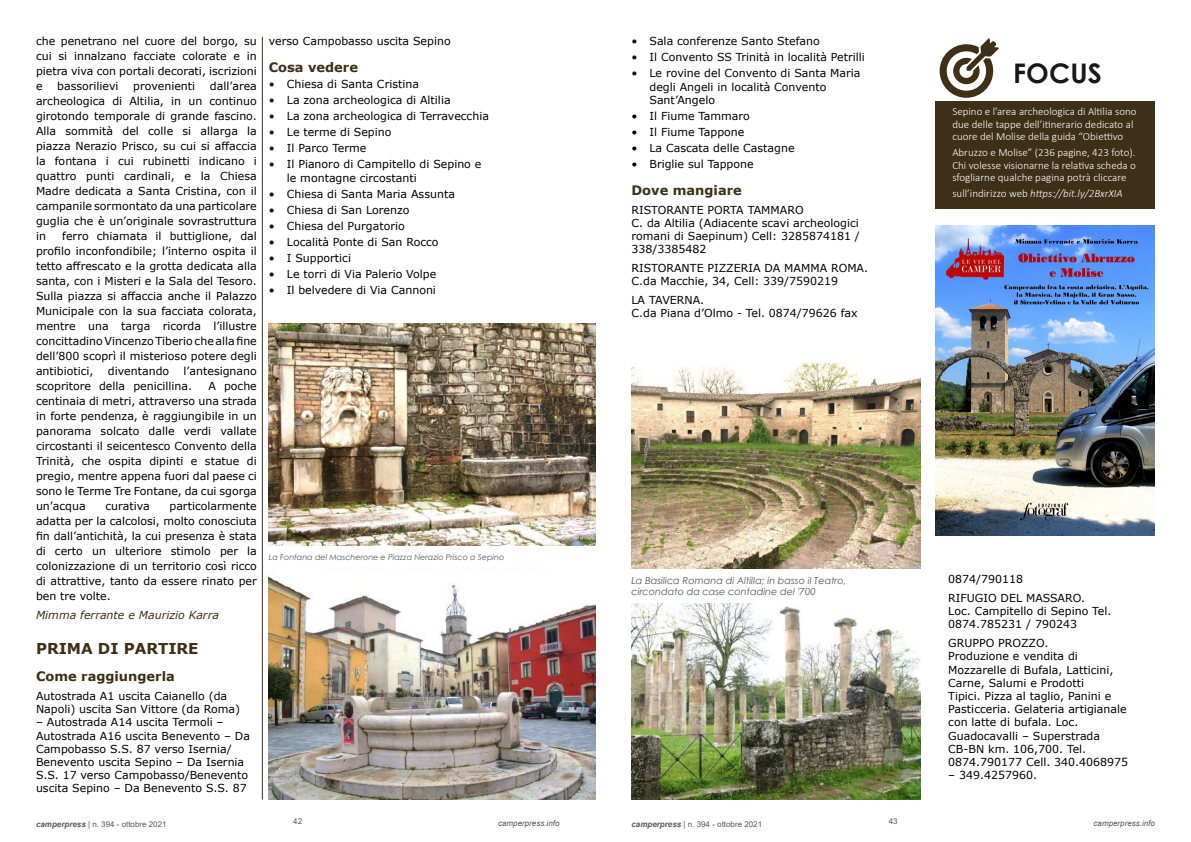
<style>
.page{position:relative;width:1191px;height:842px;background:#fff}
.page>*{position:absolute;margin:0;border:0;box-sizing:border-box;transform-origin:0 0}
.t1{font:700 27px "Century Gothic";letter-spacing:.01em;color:#1a171c}
.t2{font:700 15px "Verdana";color:#3e2f18}
.t3{font:700 13px "Verdana";color:#3e2f18}
.t4{font:11px/15px "Verdana";color:#000}
.t5{font:300 11px/12.6px "Calibri";color:#fff}
.t6{font:italic 300 11px "Calibri";color:#fff}
.t7{font:italic 11px "Verdana";color:#3e2f18}
.t8{font:italic 9.7px/11.6px "Century Gothic";color:#58585a}
.t9{font:8px "Arial";color:#58585a}
.t10{font:italic 8px "Century Gothic";color:#58585a}
.t11{font:italic 8px "Arial";color:#58585a}
.s1{font-style:normal}
.s2{font-weight:700;font-style:italic}
</style>
<div class="page">
<img style="left:269px;top:323px;width:326px;height:223px">
<img style="left:269px;top:577px;width:326px;height:222px">
<img style="left:631px;top:603px;width:289px;height:197px">
<img style="left:631px;top:362px;width:289px;height:206px">
<div style="left:935px;top:101px;width:220px;height:108px;background:#3e2f18"></div>
<svg style="left:939px;top:38px;width:60px;height:60px"></svg>
<img style="left:935px;top:225px;width:220px;height:310px">
<hr style="left:262px;top:37px;width:1px;height:762px;background:#3e2f18">
<p class="t4" style="left:36px;top:34px;width:222px;text-align:justify">che penetrano nel cuore del borgo, su cui si innalzano facciate colorate e in pietra viva con portali decorati, iscrizioni e</p>
<p class="t4" style="left:36px;top:79px;width:222px;text-align:justify;text-indent:174px">dall’area archeologica di Altilia, in un continuo girotondo temporale di grande fascino.<br>Alla sommità del colle si allarga la piazza Nerazio Prisco, su cui si affaccia la fontana i cui rubinetti indicano i quattro punti cardinali, e la Chiesa Madre dedicata a Santa Cristina, con il campanile sormontato da una particolare guglia che è un’originale sovrastruttura in</p>
<p class="t4" style="left:57px;top:79px;width:63px">bassorilievi</p>
<p class="t4" style="left:133px;top:79px;width:63px">provenienti</p>
<p class="t4" style="left:36px;top:229px;width:222px;text-align:justify;text-indent:26px">ferro chiamata il buttiglione, dal profilo inconfondibile; l’interno ospita il tetto affrescato e la grotta dedicata alla santa, con i Misteri e la Sala del Tesoro.<br>Sulla piazza si affaccia anche il Palazzo Municipale con la sua facciata colorata, mentre una targa ricorda l’illustre concittadino Vincenzo Tiberio che alla fine dell’800 scoprì il misterioso potere degli antibiotici,</p>
<p class="t4" style="left:36px;top:364px;width:222px;text-indent:148px">l’antesignano scopritore della penicillina.</p>
<p class="t4" style="left:108px;top:364px;width:63px">diventando</p>
<p class="t4" style="left:36px;top:379px;width:222px;text-align:justify;text-indent:172px">A poche centinaia di metri, attraverso una strada in forte pendenza, è raggiungibile in un panorama solcato dalle verdi vallate circostanti il seicentesco Convento della Trinità, che ospita dipinti e statue di pregio, mentre appena fuori dal paese ci sono le Terme Tre Fontane, da cui sgorga un’acqua</p>
<p class="t4" style="left:36px;top:499px;width:222px;text-align:justify;text-indent:133px">particolarmente adatta per la calcolosi, molto conosciuta fin dall’antichità, la cui presenza è stata di certo un ulteriore stimolo per la colonizzazione di un territorio così ricco di attrattive, tanto da essere rinato per ben tre volte.</p>
<p class="t7" style="left:36px;top:608px;width:184px">Mimma ferrante e Maurizio Karra</p>
<h2 class="t2" style="left:36px;top:638px;width:164px">PRIMA DI PARTIRE</h2>
<p class="t3" style="left:36px;top:667px;width:140px">Come raggiungerla</p>
<p class="t4" style="left:36px;top:689px;width:206px;line-height:13.2px">Autostrada A1 uscita Caianello (da<br>Napoli) uscita San Vittore (da Roma)</p>
<p class="t4" style="left:36px;top:716px;width:215px;line-height:13.2px">– Autostrada A14 uscita Termoli – Autostrada A16 uscita Benevento – Da Campobasso S.S. 87 verso Isernia/ Benevento uscita Sepino – Da Isernia S.S. 17 verso Campobasso/Benevento uscita Sepino – Da Benevento S.S. 87</p>
<p class="t4" style="left:106px;top:499px;width:46px">curativa</p>
<p class="t4" style="left:269px;top:34px;width:183px">verso Campobasso uscita Sepino</p>
<p class="t3" style="left:269px;top:58px;width:91px">Cosa vedere</p>
<p class="t4" style="left:269px;top:77px;width:152px">• Chiesa di Santa Cristina</p>
<p class="t4" style="left:269px;top:93px;width:183px">• La zona archeologica di Altilia</p>
<p class="t4" style="left:269px;top:109px;width:222px">• La zona archeologica di Terravecchia</p>
<p class="t4" style="left:269px;top:125px;width:124px">• Le terme di Sepino</p>
<p class="t4" style="left:269px;top:141px;width:99px">• Il Parco Terme</p>
<p class="t4" style="left:287px;top:158px;width:196px;line-height:13.2px;text-indent:-18px">• Il Pianoro di Campitello di Sepino e le montagne circostanti</p>
<p class="t4" style="left:269px;top:186px;width:188px">• Chiesa di Santa Maria Assunta</p>
<p class="t4" style="left:269px;top:202px;width:142px">• Chiesa di San Lorenzo</p>
<p class="t4" style="left:269px;top:218px;width:137px">• Chiesa del Purgatorio</p>
<p class="t4" style="left:269px;top:234px;width:171px">• Località Ponte di San Rocco</p>
<p class="t4" style="left:269px;top:250px;width:84px">• I Supportici</p>
<p class="t4" style="left:269px;top:266px;width:169px">• Le torri di Via Palerio Volpe</p>
<p class="t4" style="left:269px;top:282px;width:169px">• Il belvedere di Via Cannoni</p>
<p class="t10" style="left:269px;top:551px;width:237px">La Fontana del Mascherone e Piazza Nerazio Prisco a Sepino</p>
<p class="t4" style="left:631px;top:34px;width:190px">• Sala conferenze Santo Stefano</p>
<p class="t4" style="left:631px;top:50px;width:235px">• Il Convento SS Trinità in località Petrilli</p>
<p class="t4" style="left:649px;top:67px;width:212px;line-height:13.2px;text-indent:-18px">• Le rovine del Convento di Santa Maria degli Angeli in località Convento<br>Sant’Angelo</p>
<p class="t4" style="left:631px;top:108px;width:120px">• Il Fiume Tammaro</p>
<p class="t4" style="left:631px;top:124px;width:114px">• Il Fiume Tappone</p>
<p class="t4" style="left:631px;top:140px;width:164px">• La Cascata delle Castagne</p>
<p class="t4" style="left:631px;top:156px;width:124px">• Briglie sul Tappone</p>
<p class="t3" style="left:631px;top:181px;width:112px">Dove mangiare</p>
<p class="t4" style="left:631px;top:203px;width:230px;line-height:13.2px">RISTORANTE PORTA TAMMARO<br>C. da Altilia (Adiacente scavi archeologici romani di Saepinum) Cell: 3285874181 /<br>338/3385482</p>
<p class="t4" style="left:631px;top:261px;width:238px;line-height:13.2px">RISTORANTE PIZZERIA DA MAMMA ROMA.<br>C.da Macchie, 34, Cell: 339/7590219</p>
<p class="t4" style="left:631px;top:293px;width:228px;line-height:13.2px">LA TAVERNA.<br>C.da Piana d’Olmo - Tel. 0874/79626 fax</p>
<h1 class="t1" style="left:1013px;top:52px;width:90px">FOCUS</h1>
<p class="t5" style="left:952px;top:105px;width:186px">Sepino e l’area archeologica di Altilia sono due delle tappe dell’itinerario dedicato al cuore del Molise della guida “Obiettivo</p>
<p class="t5" style="left:952px;top:146px;width:185px;text-align:justify">Abruzzo e Molise” (236 pagine, 423 foto).<br>Chi volesse visionarne la relativa scheda o sfogliarne qualche pagina potrà cliccare</p>
<p class="t6" style="left:952px;top:186px;width:172px"><span class="s1">sull’indirizzo web</span> https://bit.ly/2BxrXIA</p>
<p class="t8" style="left:631px;top:574px;width:216px">La Basilica Romana di AltilIa; in basso il Teatro, circondato da case contadine del '700</p>
<p class="t4" style="left:948px;top:569px;width:138px;line-height:18.9px">0874/790118<br>RIFUGIO DEL MASSARO.</p>
<p class="t4" style="left:948px;top:604px;width:165px;line-height:13.2px">Loc. Campitello di Sepino Tel.<br>0874.785231 / 790243</p>
<p class="t4" style="left:948px;top:636px;width:181px;line-height:13.2px">GRUPPO PROZZO.<br>Produzione e vendita di<br>Mozzarelle di Bufala, Latticini,<br>Carne, Salumi e Prodotti<br>Tipici. Pizza al taglio, Panini e<br>Pasticceria. Gelateria artigianale con latte di bufala. Loc.<br>Guadocavalli – Superstrada<br>CB-BN km. 106,700. Tel.<br>0874.790177 Cell. 340.4068975</p>
<p class="t4" style="left:948px;top:768px;width:90px">– 349.4257960.</p>
<p class="t9" style="left:36px;top:818px;width:132px"><span class="s2">camperpress</span> | n. 394 - ottobre 2021</p>
<p class="t9" style="left:293px;top:816px;width:10px">42</p>
<p class="t11" style="left:498px;top:818px;width:63px">camperpress.info</p>
<p class="t9" style="left:631px;top:818px;width:132px"><span class="s2">camperpress</span> | n. 394 - ottobre 2021</p>
<p class="t9" style="left:888px;top:816px;width:10px">43</p>
<p class="t11" style="left:1093px;top:818px;width:63px">camperpress.info</p>
</div>
